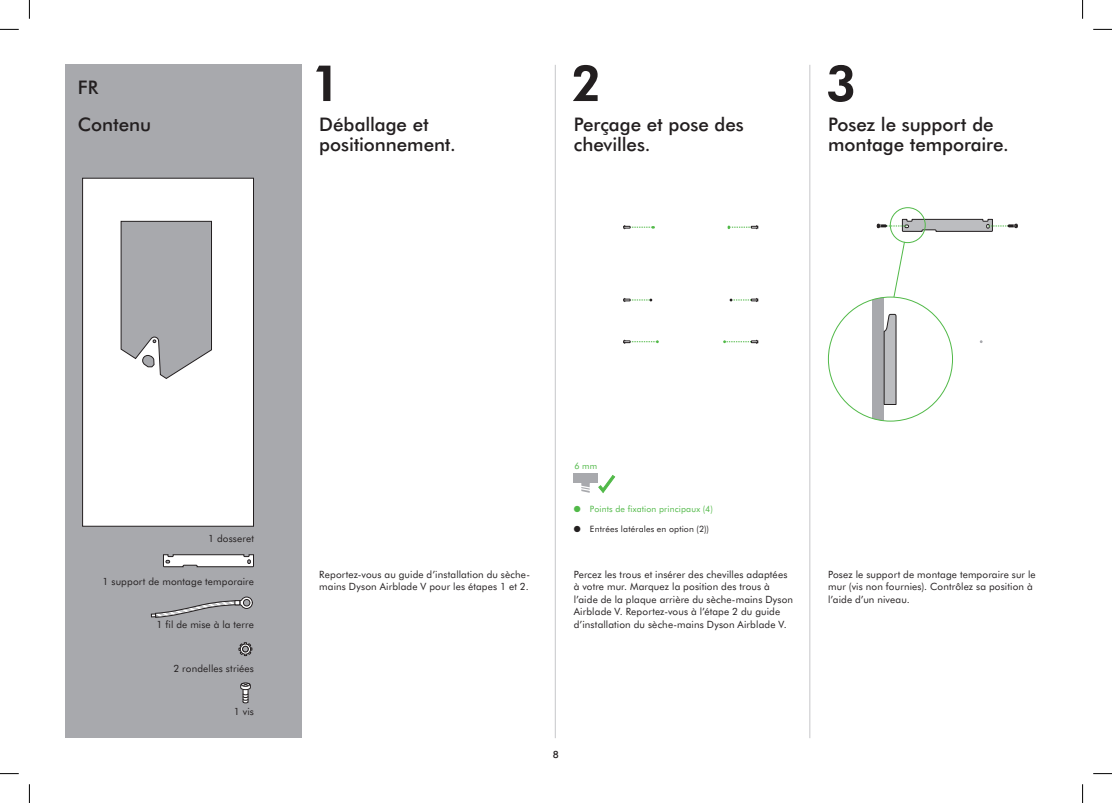
<style>
.page{position:relative;width:1112px;height:803px;background:#fff}
.page>*{position:absolute;margin:0;border:0;box-sizing:border-box;transform-origin:0 0}
.t1{font:800 50px "Futura BT";color:#231f20}
.t2{font:500 18.75px/20px "Futura BT";color:#231f20}
.t3{font:10px/12.5px "Futura BT";letter-spacing:.015em;color:#231f20}
.t4{font:500 10px "Futura BT";color:#231f20}
.t5{font:8.75px "Futura BT";letter-spacing:.02em;color:#51b948}
.t6{font:8.75px "Futura BT";letter-spacing:.02em;color:#231f20}
</style>
<div class="page">
<svg style="left:892px;top:242px;width:12px;height:56px"></svg>
<div style="left:889px;top:207px;width:36px;height:36px;border:1px solid #51b948;border-radius:50%"></div>
<div style="left:66px;top:65px;width:235px;height:673px;background:#a8a9ad"></div>
<svg style="left:240px;top:682px;width:11px;height:21px"></svg>
<svg style="left:82px;top:178px;width:172px;height:349px"></svg>
<svg style="left:238px;top:642px;width:14px;height:14px"></svg>
<svg style="left:163px;top:554px;width:91px;height:13px"></svg>
<svg style="left:623px;top:225px;width:31px;height:5px"></svg>
<svg style="left:727px;top:225px;width:31px;height:5px"></svg>
<svg style="left:623px;top:298px;width:29px;height:4px"></svg>
<svg style="left:623px;top:339px;width:35px;height:5px"></svg>
<svg style="left:729px;top:298px;width:29px;height:4px"></svg>
<svg style="left:723px;top:339px;width:35px;height:5px"></svg>
<svg style="left:876px;top:219px;width:141px;height:13px"></svg>
<div style="left:828px;top:297px;width:124px;height:124px;background:#fff;border-radius:50%"></div>
<div style="left:871px;top:297px;width:12px;height:124px;background:#a8a9ad"></div>
<svg style="left:883px;top:314px;width:13px;height:91px"></svg>
<svg style="left:151px;top:596px;width:102px;height:22px"></svg>
<svg style="left:581px;top:475px;width:34px;height:18px"></svg>
<div style="left:573px;top:473px;width:24px;height:10px;background:#a8a9ad"></div>
<hr style="left:809px;top:65px;width:1px;height:673px;background:#d1d2d4">
<hr style="left:554px;top:65px;width:2px;height:673px;background:#d1d2d4">
<svg style="left:0;top:29px;width:19px;height:1px"></svg>
<svg style="left:1093px;top:29px;width:18px;height:1px"></svg>
<svg style="left:0;top:773px;width:19px;height:1px"></svg>
<svg style="left:1093px;top:773px;width:18px;height:1px"></svg>
<svg style="left:29px;top:0;width:1px;height:19px"></svg>
<svg style="left:29px;top:784px;width:1px;height:19px"></svg>
<svg style="left:1082px;top:0;width:1px;height:19px"></svg>
<svg style="left:1082px;top:784px;width:1px;height:19px"></svg>
<h2 class="t2" style="left:78px;top:77px;width:11px">FR</h2>
<h2 class="t2" style="left:78px;top:114px;width:75px">Contenu</h2>
<h1 class="t1" style="left:310px;top:49px;width:32px">1</h1>
<h2 class="t2" style="left:319px;top:114px;width:138px">Déballage et positionnement.</h2>
<h1 class="t1" style="left:570px;top:49px;width:32px">2</h1>
<h1 class="t1" style="left:825px;top:49px;width:32px">3</h1>
<h2 class="t2" style="left:828px;top:114px;width:182px">Posez le support de montage temporaire.</h2>
<h2 class="t2" style="left:573px;top:114px;width:172px">Perçage et pose des chevilles.</h2>
<p class="t3" style="left:208px;top:532px;width:47px">1 dosseret</p>
<p class="t3" style="left:103px;top:575px;width:153px">1 support de montage temporaire</p>
<p class="t3" style="left:156px;top:618px;width:99px">1 fil de mise à la terre</p>
<p class="t3" style="left:173px;top:661px;width:82px">2 rondelles striées</p>
<p class="t3" style="left:234px;top:705px;width:22px">1 vis</p>
<p class="t3" style="left:319px;top:568px;width:212px">Reportez-vous au guide d’installation du sèche&shy;mains Dyson Airblade V pour les étapes 1 et 2.</p>
<p class="t5" style="left:574px;top:460px;width:24px">6 mm</p>
<p class="t5" style="left:573px;top:503px;width:141px">● Points de fixation principaux (4)</p>
<p class="t6" style="left:573px;top:523px;width:137px">● Entrées latérales en option (2))</p>
<p class="t3" style="left:573px;top:568px;width:221px">Percez les trous et insérer des chevilles adaptées à votre mur. Marquez la position des trous à l’aide de la plaque arrière du sèche-mains Dyson Airblade V. Reportez-vous à l’étape 2 du guide d’installation du sèche-mains Dyson Airblade V.</p>
<p class="t3" style="left:828px;top:568px;width:209px">Posez le support de montage temporaire sur le mur (vis non fournies). Contrôlez sa position à l’aide d’un niveau.</p>
<p class="t4" style="left:552px;top:748px;width:8px">8</p>
</div>
